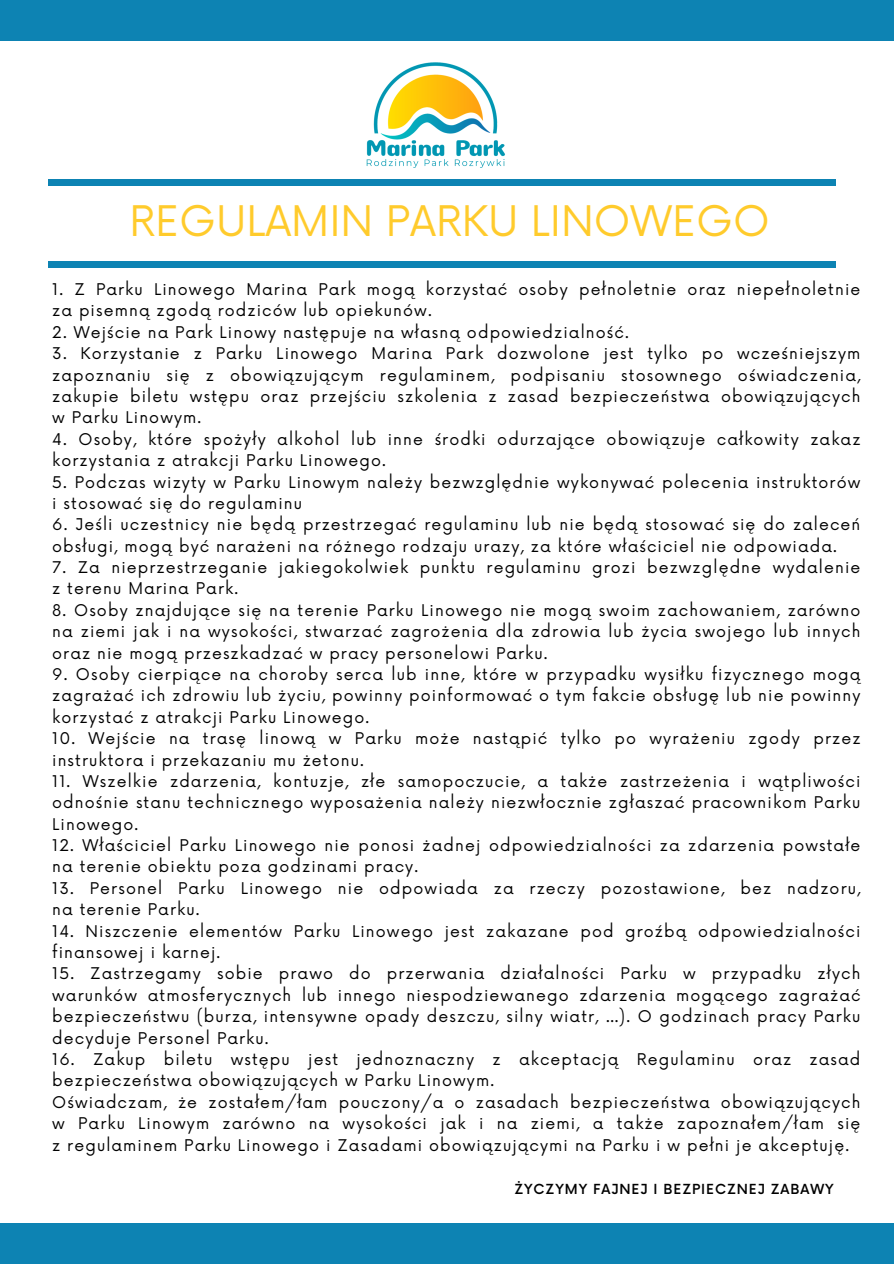
<style>
.page{position:relative;width:894px;height:1264px;background:#fff}
.page>*{position:absolute;margin:0;border:0;box-sizing:border-box;transform-origin:0 0}
.t1{font:41.1px "Now";color:#ffcb2c}
.t2{font:15.75px/21.3px "Now";letter-spacing:.07em;color:#000}
.t3{font:500 13.5px "Now";letter-spacing:.07em;color:#000}
</style>
<div class="page">
<div style="left:0;top:0;width:893px;height:1263px;background:#0d83b3"></div>
<div style="left:0;top:41px;width:893px;height:1181px;background:#fff"></div>
<div style="left:48px;top:179px;width:787px;height:6px;background:#0d83b3"></div>
<div style="left:48px;top:262px;width:787px;height:5px;background:#0d83b3"></div>
<img style="left:291px;top:62px;width:287px;height:124px">
<h2 class="t1" style="left:129px;top:198px;width:641px">REGULAMIN PARKU LINOWEGO</h2>
<p class="t2" style="left:52px;top:279px;width:809px">1. Z Parku Linowego Marina Park mogą korzystać osoby pełnoletnie oraz niepełnoletnie za pisemną zgodą rodziców lub opiekunów.</p>
<p class="t2" style="left:52px;top:322px;width:578px">2. Wejście na Park Linowy następuje na własną odpowiedzialność.</p>
<p class="t2" style="left:52px;top:344px;width:809px;text-align:justify">3. Korzystanie z Parku Linowego Marina Park dozwolone jest tylko po wcześniejszym zapoznaniu się z obowiązującym regulaminem, podpisaniu stosownego oświadczenia, zakupie biletu wstępu oraz przejściu szkolenia z zasad bezpieczeństwa obowiązujących w Parku Linowym.</p>
<p class="t2" style="left:52px;top:429px;width:809px">4. Osoby, które spożyły alkohol lub inne środki odurzające obowiązuje całkowity zakaz korzystania z atrakcji Parku Linowego.</p>
<p class="t2" style="left:52px;top:472px;width:809px">5. Podczas wizyty w Parku Linowym należy bezwzględnie wykonywać polecenia instruktorów i stosować się do regulaminu</p>
<p class="t2" style="left:52px;top:515px;width:809px">6. Jeśli uczestnicy nie będą przestrzegać regulaminu lub nie będą stosować się do zaleceń obsługi, mogą być narażeni na różnego rodzaju urazy, za które właściciel nie odpowiada.</p>
<p class="t2" style="left:52px;top:557px;width:809px">7. Za nieprzestrzeganie jakiegokolwiek punktu regulaminu grozi bezwzględne wydalenie z terenu Marina Park.</p>
<p class="t2" style="left:52px;top:600px;width:809px;text-align:justify">8. Osoby znajdujące się na terenie Parku Linowego nie mogą swoim zachowaniem, zarówno na ziemi jak i na wysokości, stwarzać zagrożenia dla zdrowia lub życia swojego lub innych oraz nie mogą przeszkadzać w pracy personelowi Parku.</p>
<p class="t2" style="left:52px;top:664px;width:809px;text-align:justify">9. Osoby cierpiące na choroby serca lub inne, które w przypadku wysiłku fizycznego mogą zagrażać ich zdrowiu lub życiu, powinny poinformować o tym fakcie obsługę lub nie powinny korzystać z atrakcji Parku Linowego.</p>
<p class="t2" style="left:52px;top:728px;width:809px">10. Wejście na trasę linową w Parku może nastąpić tylko po wyrażeniu zgody przez instruktora i przekazaniu mu żetonu.</p>
<p class="t2" style="left:52px;top:771px;width:809px;text-align:justify">11. Wszelkie zdarzenia, kontuzje, złe samopoczucie, a także zastrzeżenia i wątpliwości odnośnie stanu technicznego wyposażenia należy niezwłocznie zgłaszać pracownikom Parku Linowego.</p>
<p class="t2" style="left:52px;top:835px;width:809px">12. Właściciel Parku Linowego nie ponosi żadnej odpowiedzialności za zdarzenia powstałe na terenie obiektu poza godzinami pracy.</p>
<p class="t2" style="left:52px;top:878px;width:809px">13. Personel Parku Linowego nie odpowiada za rzeczy pozostawione, bez nadzoru, na terenie Parku.</p>
<p class="t2" style="left:52px;top:921px;width:809px">14. Niszczenie elementów Parku Linowego jest zakazane pod groźbą odpowiedzialności finansowej i karnej.</p>
<p class="t2" style="left:52px;top:963px;width:809px;text-align:justify">15. Zastrzegamy sobie prawo do przerwania działalności Parku w przypadku złych warunków atmosferycznych lub innego niespodziewanego zdarzenia mogącego zagrażać bezpieczeństwu (burza, intensywne opady deszczu, silny wiatr, …). O godzinach pracy Parku decyduje Personel Parku.</p>
<p class="t2" style="left:52px;top:1049px;width:809px">16. Zakup biletu wstępu jest jednoznaczny z akceptacją Regulaminu oraz zasad bezpieczeństwa obowiązujących w Parku Linowym.</p>
<h1 class="t2" style="left:52px;top:1092px;width:809px;text-align:justify">Oświadczam, że zostałem/łam pouczony/a o zasadach bezpieczeństwa obowiązujących w Parku Linowym zarówno na wysokości jak i na ziemi, a także zapoznałem/łam się z regulaminem Parku Linowego i Zasadami obowiązującymi na Parku i w pełni je akceptuję.</h1>
<p class="t3" style="left:514px;top:1181px;width:321px">ŻYCZYMY FAJNEJ I BEZPIECZNEJ ZABAWY</p>
</div>
